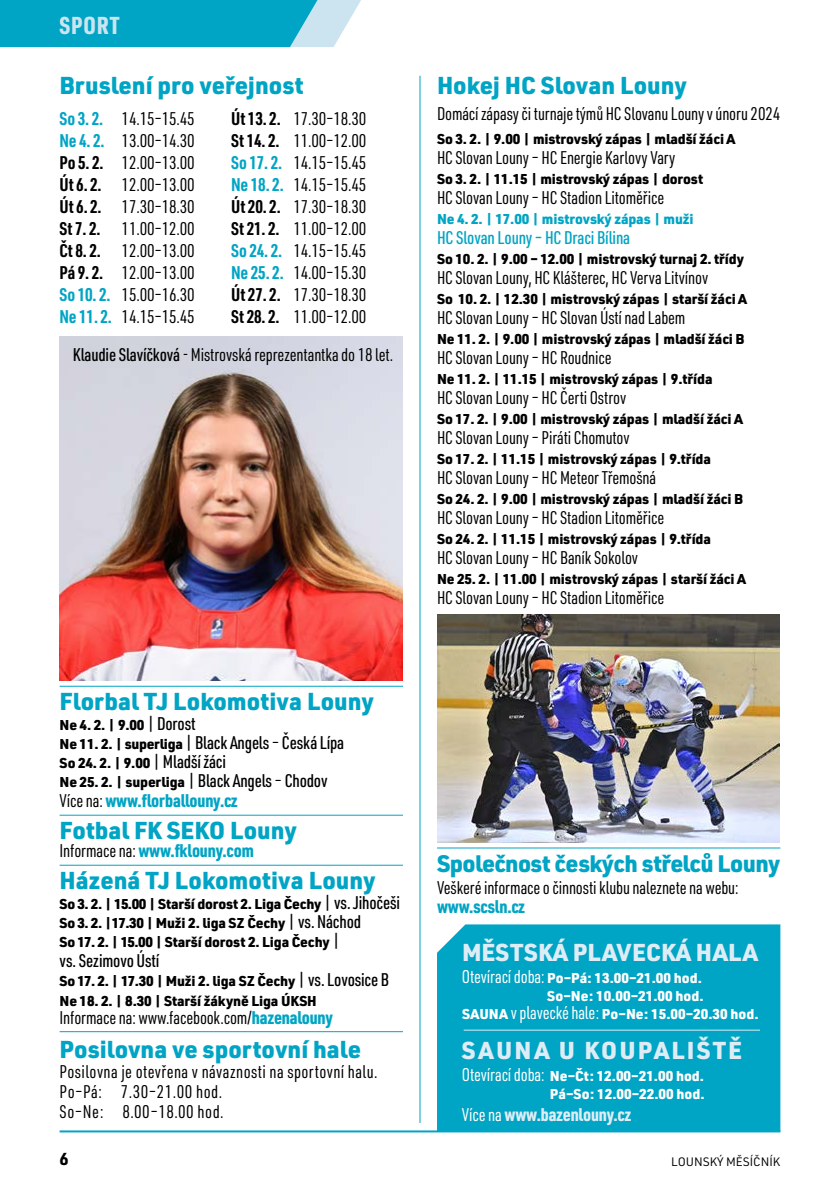
<style>
.page{position:relative;width:840px;height:1191px;background:#fff}
.page>*{position:absolute;margin:0;border:0;box-sizing:border-box;transform-origin:0 0}
.t1{font:900 24px "URWDIN";color:#00a4c4}
.t2{font:900 24px "URWDIN";color:#deedf5}
.t3{font:900 24px "URWDIN";letter-spacing:.09em;color:#deedf5}
.t4{font:900 24px "URWDIN Cond";letter-spacing:.04em;color:#cce4ef}
.t5{font:900 23.4px "URWDIN";letter-spacing:-.025em;color:#00a4c4}
.t6{font:18px/22px "URWDIN Cond";letter-spacing:-.01em;color:#000;text-align:justify}
.t7{font:900 18px/20px "URWDIN Cond";letter-spacing:-.01em;color:#00a4c4}
.t8{font:18px/20px "URWDIN Cond";letter-spacing:.02em;color:#000}
.t9{font:500 18px "URWDIN Cond";letter-spacing:-.01em;color:#000}
.t10{font:500 18px "URWDIN Cond";letter-spacing:-.01em;color:#00a4c4}
.t11{font:900 18px "URWDIN Cond";letter-spacing:-.01em;color:#deedf5}
.t12{font:700 17px "URWDIN";color:#000}
.t13{font:900 14px/19.4px "URWDIN";letter-spacing:-.01em;color:#000}
.t14{font:900 14px/18px "URWDIN";color:#fff;text-align:right}
.t15{font:900 14px "URWDIN";letter-spacing:-.01em;color:#00a4c4}
.t16{font:12px "URWDIN";color:#000}
.s1{font-weight:700;color:#00a4c4}
.s2{font-weight:700}
.s3{font-weight:500}
.s4{font-family:"URWDIN Cond";font-weight:500;font-size:18px}
.s5{font-family:"URWDIN";font-weight:900;font-size:14px}
.s6{font-weight:400}
.s7{font-family:"URWDIN";font-size:14px;color:#000}
.s8{font-weight:500;color:#000}
.s9{font-weight:400;color:#000}
.s10{font-weight:900;color:#00a4c4}
.s11{font-family:"URWDIN Cond";font-weight:400;font-size:18px}
.s12{font-weight:400;color:#fff}
</style>
<div class="page">
<hr style="left:60px;top:1130px;width:720px;height:2px;background:#00a4c4">
<hr style="left:437px;top:847px;width:343px;height:1px;background:#00a4c4">
<hr style="left:60px;top:685px;width:343px;height:1px;background:#00a4c4">
<hr style="left:60px;top:814px;width:343px;height:1px;background:#00a4c4">
<hr style="left:60px;top:864px;width:343px;height:1px;background:#00a4c4">
<hr style="left:60px;top:1031px;width:343px;height:1px;background:#00a4c4">
<hr style="left:419px;top:76px;width:1px;height:1047px;background:#00a4c4">
<div style="left:437px;top:924px;width:343px;height:206px;background:#00a4c4"></div>
<hr style="left:463px;top:1029px;width:296px;height:1px;background:#deedf5">
<img style="left:60px;top:336px;width:343px;height:344px">
<img style="left:437px;top:614px;width:342px;height:229px">
<svg style="left:0;top:0;width:361px;height:47px;background:#22afcb"></svg>
<h1 class="t4" style="left:60px;top:8px;width:61px">SPORT</h1>
<h1 class="t1" style="left:60px;top:68px;width:245px">Bruslení pro veřejnost</h1>
<p class="t6" style="left:60px;top:107px;width:137px"><span class="s1">So 3. 2.</span> 14.15–15.45<br><span class="s1">Ne 4. 2.</span> 13.00–14.30<br><span class="s2">Po 5. 2.</span> 12.00–13.00<br><span class="s2">Út 6. 2.</span> 12.00–13.00<br><span class="s2">Út 6. 2.</span> 17.30–18.30<br><span class="s2">St 7. 2.</span> 11.00–12.00<br><span class="s2">Čt 8. 2.</span> 12.00–13.00<br><span class="s2">Pá 9. 2.</span> 12.00–13.00<br><span class="s1">So 10. 2.</span> 15.00–16.30<br><span class="s1">Ne 11. 2.</span> 14.15–15.45</p>
<p class="t6" style="left:231px;top:107px;width:137px"><span class="s2">Út 13. 2.</span> 17.30–18.30<br><span class="s2">St 14. 2.</span> 11.00–12.00<br><span class="s1">So 17. 2.</span> 14.15–15.45<br><span class="s1">Ne 18. 2.</span> 14.15–15.45<br><span class="s2">Út 20. 2.</span> 17.30–18.30<br><span class="s2">St 21. 2.</span> 11.00–12.00<br><span class="s1">So 24. 2.</span> 14.15–15.45<br><span class="s1">Ne 25. 2.</span> 14.00–15.30<br><span class="s2">Út 27. 2.</span> 17.30–18.30<br><span class="s2">St 28. 2.</span> 11.00–12.00</p>
<p class="t6" style="left:73px;top:343px;width:322px"><span class="s3">Klaudie Slavíčková</span> - Mistrovská reprezentantka do 18 let.</p>
<h1 class="t1" style="left:60px;top:684px;width:315px">Florbal TJ Lokomotiva Louny</h1>
<p class="t13" style="left:60px;top:714px;width:138px">Ne 4. 2. | 9.00 <span class="s4">| Dorost</span></p>
<p class="t9" style="left:60px;top:730px;width:286px"><span class="s5">Ne 11. 2. | superliga</span> | Black Angels <span class="s6">–</span> Česká Lípa</p>
<p class="t13" style="left:60px;top:752px;width:168px">So 24. 2. | 9.00 <span class="s4">|Mladší žáci</span></p>
<p class="t7" style="left:60px;top:770px;width:269px"><span class="s7">Ne 25. 2. | superliga</span> <span class="s8">| Black Angels</span> <span class="s9">–</span> <span class="s8">Chodov<br></span><span class="s9">Více na:</span> www.florballouny.cz</p>
<h1 class="t1" style="left:60px;top:814px;width:239px">Fotbal FK SEKO Louny</h1>
<p class="t7" style="left:60px;top:840px;width:196px"><span class="s9">Informace na:</span> www.fklouny.com</p>
<h1 class="t1" style="left:60px;top:864px;width:317px">Házená TJ Lokomotiva Louny</h1>
<p class="t13" style="left:60px;top:893px;width:342px">So 3. 2. | 15.00 | Starší dorost 2. Liga Čechy <span class="s4">| vs. Jihočeši<br></span>So 3. 2. |17.30 | Muži 2. liga SZ Čechy <span class="s4">| vs. Náchod<br></span>So 17. 2. | 15.00 | Starší dorost 2. Liga Čechy <span class="s4">|</span></p>
<p class="t9" style="left:60px;top:948px;width:101px">vs. Sezimovo Ústí</p>
<p class="t13" style="left:60px;top:971px;width:331px">So 17. 2. | 17.30 | Muži 2. liga SZ Čechy <span class="s4">| vs. Lovosice B<br></span>Ne 18. 2. | 8.30 | Starší žákyně Liga ÚKSH</p>
<p class="t6" style="left:60px;top:1005px;width:275px">Informace na: www.facebook.com/<span class="s10">hazenalouny</span></p>
<h1 class="t1" style="left:60px;top:1032px;width:303px">Posilovna ve sportovní hale</h1>
<p class="t8" style="left:60px;top:1060px;width:319px">Posilovna je otevřena v návaznosti na sportovní halu.<br>Po–Pá: 7.30–21.00 hod.<br>So–Ne: 8.00–18.00 hod.</p>
<h1 class="t1" style="left:437px;top:68px;width:251px">Hokej HC Slovan Louny</h1>
<p class="t6" style="left:437px;top:102px;width:344px">Domácí zápasy či turnaje týmů HC Slovanu Louny v únoru 2024</p>
<p class="t13" style="left:437px;top:128px;width:300px">So 3. 2. | 9.00 | mistrovský zápas | mladší žáci A</p>
<p class="t6" style="left:437px;top:146px;width:240px">HC Slovan Louny – HC Energie Karlovy Vary</p>
<p class="t13" style="left:437px;top:168px;width:267px">So 3. 2. | 11.15 | mistrovský zápas | dorost</p>
<p class="t6" style="left:437px;top:186px;width:229px">HC Slovan Louny – HC Stadion Litoměřice</p>
<p class="t15" style="left:437px;top:209px;width:258px">Ne 4. 2. | 17.00 | mistrovský zápas | muži</p>
<p class="t10" style="left:437px;top:225px;width:194px">HC Slovan Louny – HC Draci Bílina</p>
<p class="t13" style="left:437px;top:248px;width:308px">So 10. 2. | 9.00 – 12.00 | mistrovský turnaj 2. třídy</p>
<p class="t6" style="left:437px;top:266px;width:272px">HC Slovan Louny, HC Klášterec, HC Verva Litvínov</p>
<p class="t13" style="left:437px;top:288px;width:311px">So 10. 2. | 12.30 | mistrovský zápas | starší žáci A</p>
<p class="t6" style="left:437px;top:306px;width:250px">HC Slovan Louny – HC Slovan Ústí nad Labem</p>
<p class="t13" style="left:437px;top:328px;width:309px">Ne 11. 2. | 9.00 | mistrovský zápas | mladší žáci B</p>
<p class="t6" style="left:437px;top:346px;width:176px">HC Slovan Louny – HC Roudnice</p>
<p class="t13" style="left:437px;top:368px;width:277px">Ne 11. 2. | 11.15 | mistrovský zápas | 9.třída</p>
<p class="t6" style="left:437px;top:386px;width:191px">HC Slovan Louny – HC Čerti Ostrov</p>
<p class="t13" style="left:437px;top:408px;width:307px">So 17. 2. | 9.00 | mistrovský zápas | mladší žáci A</p>
<p class="t6" style="left:437px;top:426px;width:194px">HC Slovan Louny – Piráti Chomutov</p>
<p class="t13" style="left:437px;top:448px;width:275px">So 17. 2. | 11.15 | mistrovský zápas | 9.třída</p>
<p class="t6" style="left:437px;top:466px;width:220px">HC Slovan Louny – HC Meteor Třemošná</p>
<p class="t13" style="left:437px;top:488px;width:307px">So 24. 2. | 9.00 | mistrovský zápas | mladší žáci B</p>
<p class="t6" style="left:437px;top:506px;width:229px">HC Slovan Louny – HC Stadion Litoměřice</p>
<p class="t13" style="left:437px;top:528px;width:275px">So 24. 2. | 11.15 | mistrovský zápas | 9.třída</p>
<p class="t6" style="left:437px;top:546px;width:202px">HC Slovan Louny – HC Baník Sokolov</p>
<p class="t13" style="left:437px;top:568px;width:310px">Ne 25. 2. | 11.00 | mistrovský zápas | starší žáci A</p>
<p class="t6" style="left:437px;top:586px;width:229px">HC Slovan Louny – HC Stadion Litoměřice</p>
<p class="t5" style="left:437px;top:847px;width:344px">Společnost českých střelců Louny</p>
<p class="t6" style="left:437px;top:875px;width:303px">Veškeré informace o činnosti klubu naleznete na webu:</p>
<p class="t7" style="left:437px;top:895px;width:89px">www.scsln.cz</p>
<h1 class="t2" style="left:461px;top:935px;width:297px">MĚSTSKÁ PLAVECKÁ HALA</h1>
<p class="t14" style="left:461px;top:968px;width:241px"><span class="s11">Otevírací doba:</span> Po–Pá: 13.00–21.00 hod.</p>
<p class="t14" style="left:546px;top:986px;width:158px">So–Ne: 10.00–21.00 hod.</p>
<p class="t14" style="left:461px;top:1004px;width:298px">SAUNA <span class="s11">v plavecké hale:</span> Po–Ne: 15.00–20.30 hod.</p>
<h1 class="t3" style="left:461px;top:1033px;width:281px">SAUNA U KOUPALIŠTĚ</h1>
<p class="t14" style="left:461px;top:1066px;width:244px"><span class="s11">Otevírací doba:</span> Ne–Čt: 12.00–21.00 hod.<br>Pá–So: 12.00–22.00 hod.</p>
<p class="t11" style="left:461px;top:1101px;width:170px"><span class="s12">Více na</span> www.bazenlouny.cz</p>
<p class="t12" style="left:60px;top:1147px;width:11px">6</p>
<p class="t16" style="left:670px;top:1153px;width:111px">LOUNSKÝ MĚSÍČNÍK</p>
</div>
